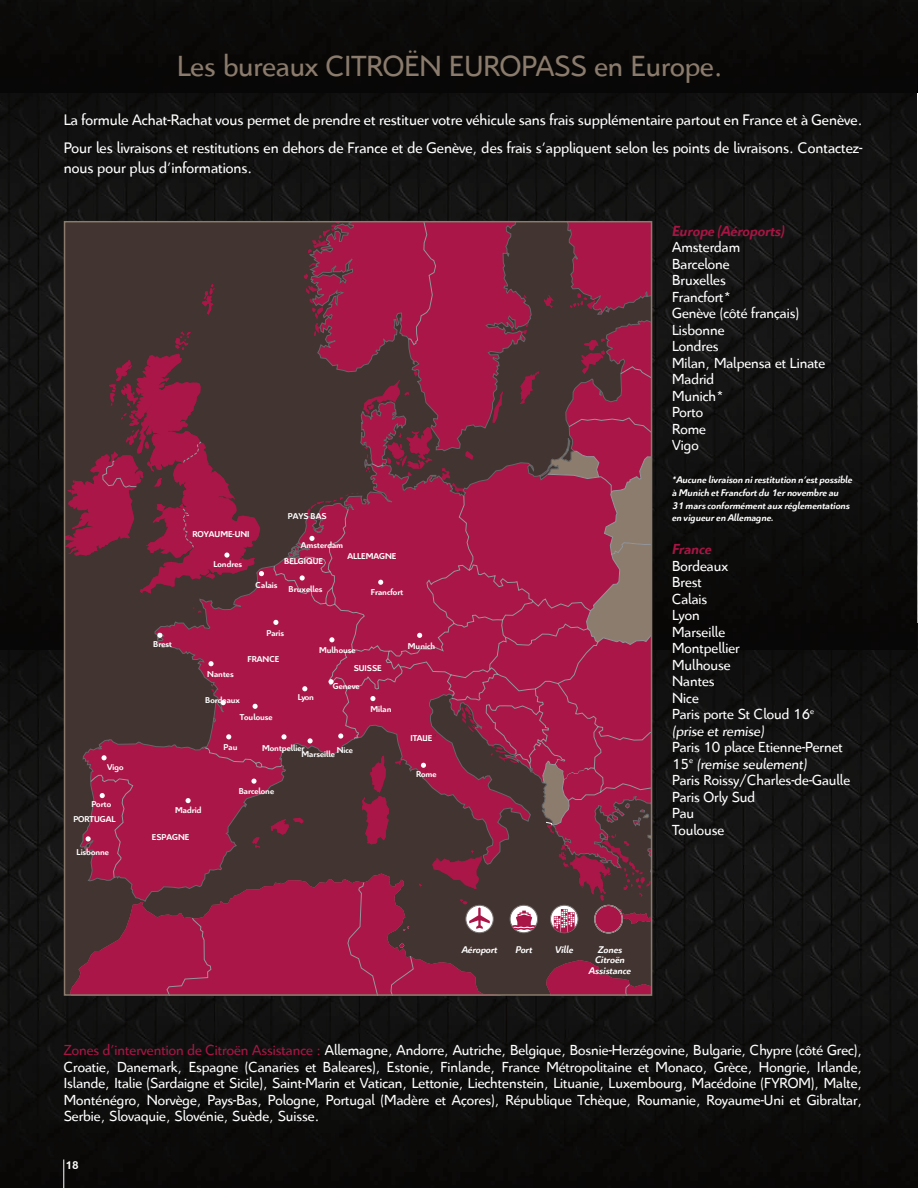
<style>
.page{position:relative;width:918px;height:1188px;background:#fff}
.page>*{position:absolute;margin:0;border:0;box-sizing:border-box;transform-origin:0 0}
.t1{font:31.5px "Citroen";color:#8a7b6c}
.t2{font:16.5px/28.7px "Citroen";color:#fff}
.t3{font:15.75px/16.5px "Citroen";color:#fff}
.t4{font:italic 700 15.75px "Citroen";color:#a81545}
.t5{font:700 12px "Citroen";color:#fff}
.t6{font:italic 700 10.5px/12.6px "Citroen";color:#fff}
.t7{font:700 9.15px "Citroen";color:#fff}
.s1{color:#a81545}
</style>
<div class="page">
<img style="left:917px;top:185px;width:1px;height:438px">
<img style="left:0;top:623px;width:918px;height:565px">
<img style="left:0;top:93px;width:917px;height:557px">
<div style="left:0;top:0;width:918px;height:93px;background:#0b0a09"></div>
<div style="left:177px;top:48px;width:546px;height:37px;background:#090707"></div>
<svg style="left:65px;top:222px;width:587px;height:773px"></svg>
<div style="left:594px;top:905px;width:29px;height:28px;background:#aa1547;border:1px solid #fff;border-radius:50%"></div>
<div style="left:594px;top:905px;width:29px;height:28px;border:1px solid #776f6c;border-radius:50%"></div>
<svg style="left:63px;top:1160px;width:1px;height:28px"></svg>
<h1 class="t1" style="left:177px;top:45px;width:547px">Les bureaux CITROËN EUROPASS en Europe.</h1>
<p class="t2" style="left:64px;top:104px;width:800px">La formule Achat-Rachat vous permet de prendre et restituer votre véhicule sans frais supplémentaire partout en France et à Genève.<br>Pour les livraisons et restitutions en dehors de France et de Genève, des frais s’appliquent selon les points de livraisons. Contactez-</p>
<p class="t2" style="left:64px;top:153px;width:190px">nous pour plus d’informations.</p>
<p class="t7" style="left:107px;top:761px;width:18px">Vigo</p>
<p class="t7" style="left:91px;top:798px;width:21px">Porto</p>
<p class="t7" style="left:73px;top:813px;width:44px">PORTUGAL</p>
<p class="t7" style="left:77px;top:846px;width:34px">Lisbonne</p>
<p class="t7" style="left:192px;top:528px;width:59px">ROYAUME-UNI</p>
<p class="t7" style="left:213px;top:557px;width:30px">Londres</p>
<p class="t7" style="left:288px;top:510px;width:40px">PAYS BAS</p>
<p class="t7" style="left:301px;top:539px;width:44px">Amsterdam</p>
<p class="t7" style="left:284px;top:555px;width:40px">BELGIQUE</p>
<p class="t7" style="left:347px;top:549px;width:50px">ALLEMAGNE</p>
<p class="t7" style="left:153px;top:638px;width:20px">Brest</p>
<p class="t7" style="left:207px;top:668px;width:28px">Nantes</p>
<p class="t7" style="left:256px;top:579px;width:23px">Calais</p>
<p class="t7" style="left:289px;top:582px;width:35px">Bruxelles</p>
<p class="t7" style="left:266px;top:627px;width:19px">Paris</p>
<p class="t7" style="left:248px;top:653px;width:33px">FRANCE</p>
<p class="t7" style="left:319px;top:644px;width:38px">Mulhouse</p>
<p class="t7" style="left:371px;top:586px;width:34px">Francfort</p>
<p class="t7" style="left:408px;top:640px;width:29px">Munich</p>
<p class="t7" style="left:354px;top:662px;width:30px">SUISSE</p>
<p class="t7" style="left:333px;top:680px;width:28px">Geneve</p>
<p class="t7" style="left:205px;top:694px;width:36px">Bordeaux</p>
<p class="t7" style="left:298px;top:691px;width:18px">Lyon</p>
<p class="t7" style="left:240px;top:711px;width:34px">Toulouse</p>
<p class="t7" style="left:224px;top:741px;width:15px">Pau</p>
<p class="t7" style="left:262px;top:742px;width:44px">Montpellier</p>
<p class="t7" style="left:301px;top:748px;width:35px">Marseille</p>
<p class="t7" style="left:337px;top:744px;width:18px">Nice</p>
<p class="t7" style="left:239px;top:784px;width:37px">Barcelone</p>
<p class="t7" style="left:370px;top:703px;width:22px">Milan</p>
<p class="t7" style="left:410px;top:731px;width:24px">ITALIE</p>
<p class="t7" style="left:416px;top:768px;width:22px">Rome</p>
<p class="t7" style="left:175px;top:804px;width:28px">Madrid</p>
<p class="t7" style="left:152px;top:831px;width:39px">ESPAGNE</p>
<p class="t6" style="left:462px;top:943px;width:37px">Aéroport</p>
<p class="t6" style="left:515px;top:943px;width:18px">Port</p>
<p class="t6" style="left:555px;top:943px;width:20px">Ville</p>
<p class="t6" style="left:589px;top:944px;width:44px;line-height:10.5px;text-align:center">Zones<br>Citroën<br>Assistance</p>
<p class="t4" style="left:672px;top:220px;width:114px">Europe (Aéroports)</p>
<p class="t3" style="left:672px;top:238px;width:155px">Amsterdam<br>Barcelone<br>Bruxelles<br>Francfort*<br>Genève (côté français)<br>Lisbonne<br>Londres<br>Milan, Malpensa et Linate<br>Madrid<br>Munich*<br>Porto<br>Rome<br>Vigo</p>
<p class="t6" style="left:672px;top:473px;width:182px">*Aucune livraison ni restitution n’est possible à Munich et Francfort du 1er novembre au 31 mars conformément aux réglementations en vigueur en Allemagne.</p>
<p class="t4" style="left:672px;top:538px;width:41px">France</p>
<p class="t3" style="left:672px;top:557px;width:180px">Bordeaux<br>Brest<br>Calais<br>Lyon<br>Marseille<br>Montpellier<br>Mulhouse<br>Nantes<br>Nice<br>Paris porte St Cloud 16<sup>e </sup>(prise et remise)<br>Paris 10 place Etienne-Pernet<br>15<sup>e</sup> (remise seulement)<br>Paris Roissy/Charles-de-Gaulle<br>Paris Orly Sud<br>Pau<br>Toulouse</p>
<p class="t3" style="left:64px;top:1041px;width:800px;text-align:justify"><span class="s1">Zones d’intervention de Citroën Assistance :</span> Allemagne, Andorre, Autriche, Belgique, Bosnie-Herzégovine, Bulgarie, Chypre (côté Grec), Croatie, Danemark, Espagne (Canaries et Baleares), Estonie, Finlande, France Métropolitaine et Monaco, Grèce, Hongrie, Irlande, Islande, Italie (Sardaigne et Sicile), Saint-Marin et Vatican, Lettonie, Liechtenstein, Lituanie, Luxembourg, Macédoine (FYROM), Malte, Monténégro, Norvège, Pays-Bas, Pologne, Portugal (Madère et Açores), République Tchèque, Roumanie, Royaume-Uni et Gibraltar, Serbie, Slovaquie, Slovénie, Suède, Suisse.</p>
<p class="t5" style="left:65px;top:1157px;width:15px">18</p>
</div>
